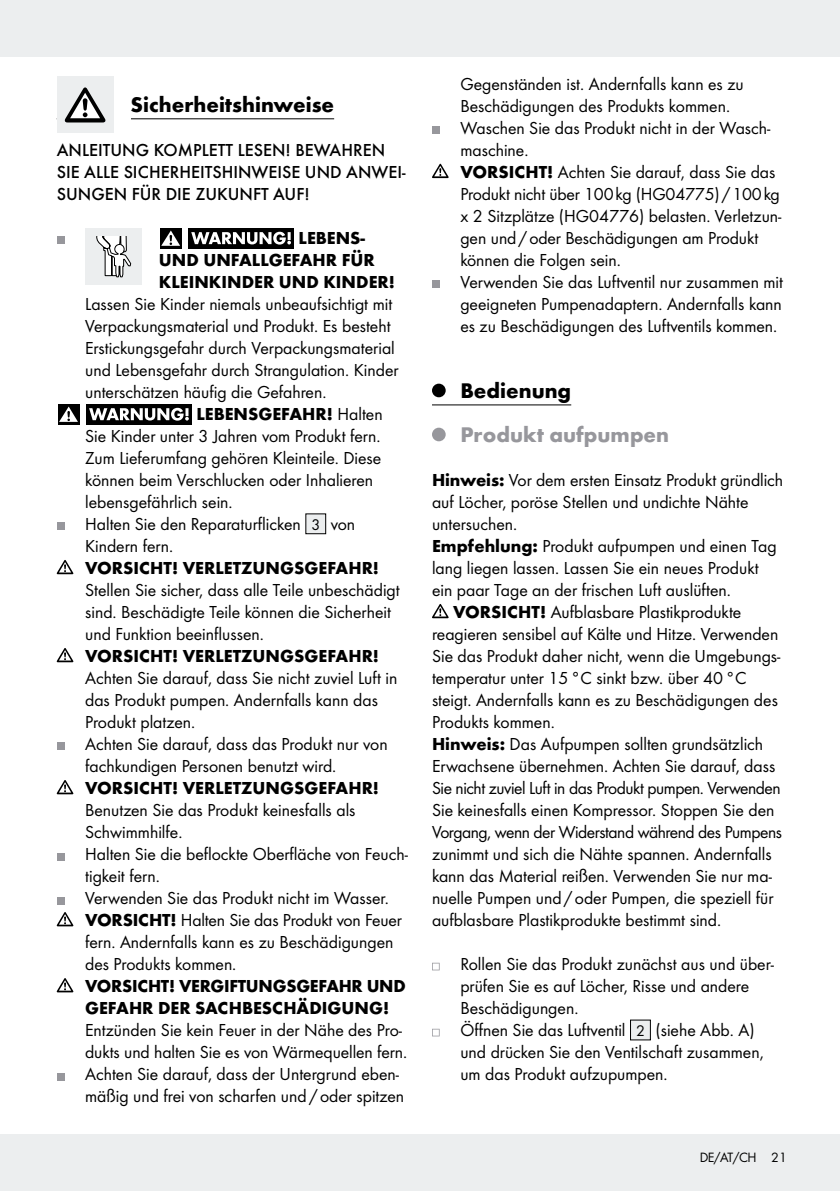
<style>
.page{position:relative;width:840px;height:1191px;background:#fff}
.page>*{position:absolute;margin:0;border:0;box-sizing:border-box;transform-origin:0 0}
.t1{font:700 22px "Futura";color:#000}
.t2{font:700 22px "Futura";color:#97979c}
.t3{font:18px/22px "Futura Boo";color:#000}
.t4{font:700 18px/22px "Futura";color:#000}
.t5{font:500 18px/22px "Futura";color:#000}
.t6{font:18px "Futura Boo";letter-spacing:-.025em;color:#000}
.t7{font:14px "Futura Boo";letter-spacing:-.03em;color:#000}
.s1{font-family:"Futura Boo";font-weight:400}
.s2{font-size:16px}
.s3{font-family:"Futura";font-weight:700}
</style>
<div class="page">
<div style="left:0;top:1134px;width:839px;height:57px;background:#eceeef"></div>
<div style="left:0;top:0;width:839px;height:57px;background:#eceeef"></div>
<hr style="left:57px;top:118px;width:277px;height:1px;background:#000">
<div style="left:113px;top:77px;width:17px;height:56px;background:#fff"></div>
<div style="left:57px;top:77px;width:56px;height:56px;background:#eceeef"></div>
<svg style="left:65px;top:87px;width:40px;height:35px"></svg>
<div style="left:57px;top:236px;width:7px;height:8px;background:#97979c"></div>
<div style="left:85px;top:228px;width:57px;height:57px;background:#eceeef"></div>
<svg style="left:96px;top:236px;width:35px;height:41px"></svg>
<div style="left:188px;top:228px;width:106px;height:20px;background:#000"></div>
<div style="left:160px;top:228px;width:21px;height:20px;background:#000"></div>
<svg style="left:161px;top:230px;width:19px;height:16px"></svg>
<svg style="left:191px;top:232px;width:100px;height:12px"></svg>
<div style="left:86px;top:404px;width:106px;height:20px;background:#000"></div>
<div style="left:58px;top:404px;width:21px;height:20px;background:#000"></div>
<svg style="left:59px;top:406px;width:19px;height:16px"></svg>
<svg style="left:89px;top:408px;width:100px;height:12px"></svg>
<div style="left:57px;top:522px;width:7px;height:8px;background:#97979c"></div>
<div style="left:305px;top:514px;width:20px;height:20px;background:#eceeef"></div>
<div style="left:305px;top:513px;width:21px;height:21px;border:1px solid #000"></div>
<svg style="left:57px;top:560px;width:16px;height:14px"></svg>
<svg style="left:57px;top:648px;width:16px;height:14px"></svg>
<div style="left:57px;top:742px;width:7px;height:8px;background:#97979c"></div>
<svg style="left:57px;top:780px;width:16px;height:14px"></svg>
<div style="left:57px;top:852px;width:7px;height:8px;background:#97979c"></div>
<div style="left:57px;top:896px;width:7px;height:8px;background:#97979c"></div>
<svg style="left:57px;top:912px;width:16px;height:14px"></svg>
<svg style="left:57px;top:978px;width:16px;height:14px"></svg>
<div style="left:57px;top:1072px;width:7px;height:8px;background:#97979c"></div>
<hr style="left:432px;top:404px;width:139px;height:1px;background:#000">
<div style="left:432px;top:126px;width:7px;height:8px;background:#97979c"></div>
<svg style="left:432px;top:164px;width:16px;height:14px"></svg>
<div style="left:432px;top:280px;width:7px;height:8px;background:#97979c"></div>
<div style="left:432px;top:384px;width:13px;height:13px;background:#000;border-radius:50%"></div>
<div style="left:432px;top:428px;width:13px;height:13px;background:#97979c;border-radius:50%"></div>
<svg style="left:432px;top:604px;width:16px;height:14px"></svg>
<svg style="left:432px;top:962px;width:7px;height:8px"></svg>
<svg style="left:432px;top:1028px;width:7px;height:8px"></svg>
<div style="left:630px;top:1020px;width:20px;height:20px;background:#eceeef"></div>
<p class="t1" style="left:130px;top:91px;width:205px">Sicherheitshinweise</p>
<p class="t5" style="left:57px;top:139px;width:350px">ANLEITUNG KOMPLETT LESEN! BEWAHREN<br>SIE ALLE SICHERHEITSHINWEISE UND ANWEI-<br>SUNGEN FÜR DIE ZUKUNFT AUF!</p>
<p class="t4" style="left:159px;top:227px;width:237px;text-indent:139px">LEBENS-<br>UND UNFALLGEFAHR FÜR<br>KLEINKINDER UND KINDER!</p>
<p class="t3" style="left:85px;top:293px;width:315px">Lassen Sie Kinder niemals unbeaufsichtigt mit Verpackungsmaterial und Produkt. Es besteht Erstickungsgefahr durch Verpackungsmaterial und Lebensgefahr durch Strangulation. Kinder unterschätzen häufig die Gefahren.</p>
<p class="t4" style="left:196px;top:403px;width:188px">LEBENSGEFAHR! <span class="s1">Halten</span></p>
<p class="t3" style="left:85px;top:425px;width:297px">Sie Kinder unter 3 Jahren vom Produkt fern.<br>Zum Lieferumfang gehören Kleinteile. Diese können beim Verschlucken oder Inhalieren lebensgefährlich sein.<br>Halten Sie den Reparaturflicken <span class="s2">3</span> von Kindern fern.</p>
<p class="t4" style="left:85px;top:557px;width:295px">VORSICHT! VERLETZUNGSGEFAHR!</p>
<p class="t3" style="left:85px;top:579px;width:316px">Stellen Sie sicher, dass alle Teile unbeschädigt sind. Beschädigte Teile können die Sicherheit und Funktion beeinflussen.</p>
<p class="t4" style="left:85px;top:645px;width:295px">VORSICHT! VERLETZUNGSGEFAHR!</p>
<p class="t3" style="left:85px;top:667px;width:314px">Achten Sie darauf, dass Sie nicht zuviel Luft in das Produkt pumpen. Andernfalls kann das Produkt platzen.<br>Achten Sie darauf, dass das Produkt nur von fachkundigen Personen benutzt wird.</p>
<p class="t4" style="left:85px;top:777px;width:295px">VORSICHT! VERLETZUNGSGEFAHR!</p>
<p class="t3" style="left:85px;top:799px;width:324px">Benutzen Sie das Produkt keinesfalls als Schwimmhilfe.<br>Halten Sie die beflockte Oberfläche von Feuch&shy;tigkeit fern.<br>Verwenden Sie das Produkt nicht im Wasser.<br><span class="s3">VORSICHT!</span> Halten Sie das Produkt von Feuer fern. Andernfalls kann es zu Beschädigungen des Produkts kommen.</p>
<p class="t4" style="left:85px;top:975px;width:322px">VORSICHT! VERGIFTUNGSGEFAHR UND<br>GEFAHR DER SACHBESCHÄDIGUNG!</p>
<p class="t3" style="left:85px;top:1019px;width:323px">Entzünden Sie kein Feuer in der Nähe des Pro&shy;dukts und halten Sie es von Wärmequellen fern.<br>Achten Sie darauf, dass der Untergrund eben&shy;mäßig und frei von scharfen und/oder spitzen</p>
<p class="t3" style="left:460px;top:73px;width:324px">Gegenständen ist. Andernfalls kann es zu Beschädigungen des Produkts kommen.<br>Waschen Sie das Produkt nicht in der Wasch&shy;maschine.<br><span class="s3">VORSICHT!</span> Achten Sie darauf, dass Sie das Produkt nicht über 100kg (HG04775)/100kg x 2 Sitzplätze (HG04776) belasten. Verletzun&shy;gen und/oder Beschädigungen am Produkt können die Folgen sein.<br>Verwenden Sie das Luftventil nur zusammen mit geeigneten Pumpenadaptern. Andernfalls kann es zu Beschädigungen des Luftventils kommen.</p>
<p class="t1" style="left:460px;top:377px;width:112px">Bedienung</p>
<p class="t2" style="left:460px;top:421px;width:210px">Produkt aufpumpen</p>
<p class="t3" style="left:432px;top:469px;width:352px"><span class="s3">Hinweis:</span> Vor dem ersten Einsatz Produkt gründlich</p>
<p class="t3" style="left:432px;top:491px;width:318px">auf Löcher, poröse Stellen und undichte Nähte</p>
<p class="t3" style="left:432px;top:513px;width:87px">untersuchen.</p>
<p class="t3" style="left:432px;top:535px;width:346px"><span class="s3">Empfehlung:</span> Produkt aufpumpen und einen Tag</p>
<p class="t3" style="left:432px;top:557px;width:328px">lang liegen lassen. Lassen Sie ein neues Produkt</p>
<p class="t3" style="left:432px;top:579px;width:300px">ein paar Tage an der frischen Luft auslüften.</p>
<p class="t3" style="left:453px;top:601px;width:289px"><span class="s3">VORSICHT!</span> Aufblasbare Plastikprodukte</p>
<p class="t3" style="left:432px;top:623px;width:347px">reagieren sensibel auf Kälte und Hitze. Verwenden</p>
<p class="t3" style="left:432px;top:645px;width:350px">Sie das Produkt daher nicht, wenn die Umgebungs-</p>
<p class="t3" style="left:432px;top:667px;width:316px">temperatur unter 15°C sinkt bzw. über 40°C</p>
<p class="t3" style="left:432px;top:689px;width:347px">steigt. Andernfalls kann es zu Beschädigungen des</p>
<p class="t3" style="left:432px;top:711px;width:124px">Produkts kommen.</p>
<p class="t3" style="left:432px;top:733px;width:332px"><span class="s3">Hinweis:</span> Das Aufpumpen sollten grundsätzlich</p>
<p class="t3" style="left:432px;top:755px;width:345px">Erwachsene übernehmen. Achten Sie darauf, dass</p>
<p class="t6" style="left:432px;top:777px;width:350px">Sie nicht zuviel Luft in das Produkt pumpen. Verwenden</p>
<p class="t3" style="left:432px;top:799px;width:344px">Sie keinesfalls einen Kompressor. Stoppen Sie den</p>
<p class="t6" style="left:432px;top:821px;width:351px">Vorgang, wenn der Widerstand während des Pumpens</p>
<p class="t3" style="left:432px;top:843px;width:341px">zunimmt und sich die Nähte spannen. Andernfalls</p>
<p class="t3" style="left:432px;top:865px;width:341px">kann das Material reißen. Verwenden Sie nur ma-</p>
<p class="t3" style="left:432px;top:887px;width:343px">nuelle Pumpen und/oder Pumpen, die speziell für</p>
<p class="t3" style="left:432px;top:909px;width:290px">aufblasbare Plastikprodukte bestimmt sind.</p>
<p class="t3" style="left:460px;top:953px;width:315px">Rollen Sie das Produkt zunächst aus und über&shy;prüfen Sie es auf Löcher, Risse und andere Beschädigungen.<br>Öffnen Sie das Luftventil <span class="s2">2</span> (siehe Abb. A) und drücken Sie den Ventilschaft zusammen, um das Produkt aufzupumpen.</p>
<p class="t7" style="left:699px;top:1149px;width:88px">DE/AT/CH 21</p>
</div>
